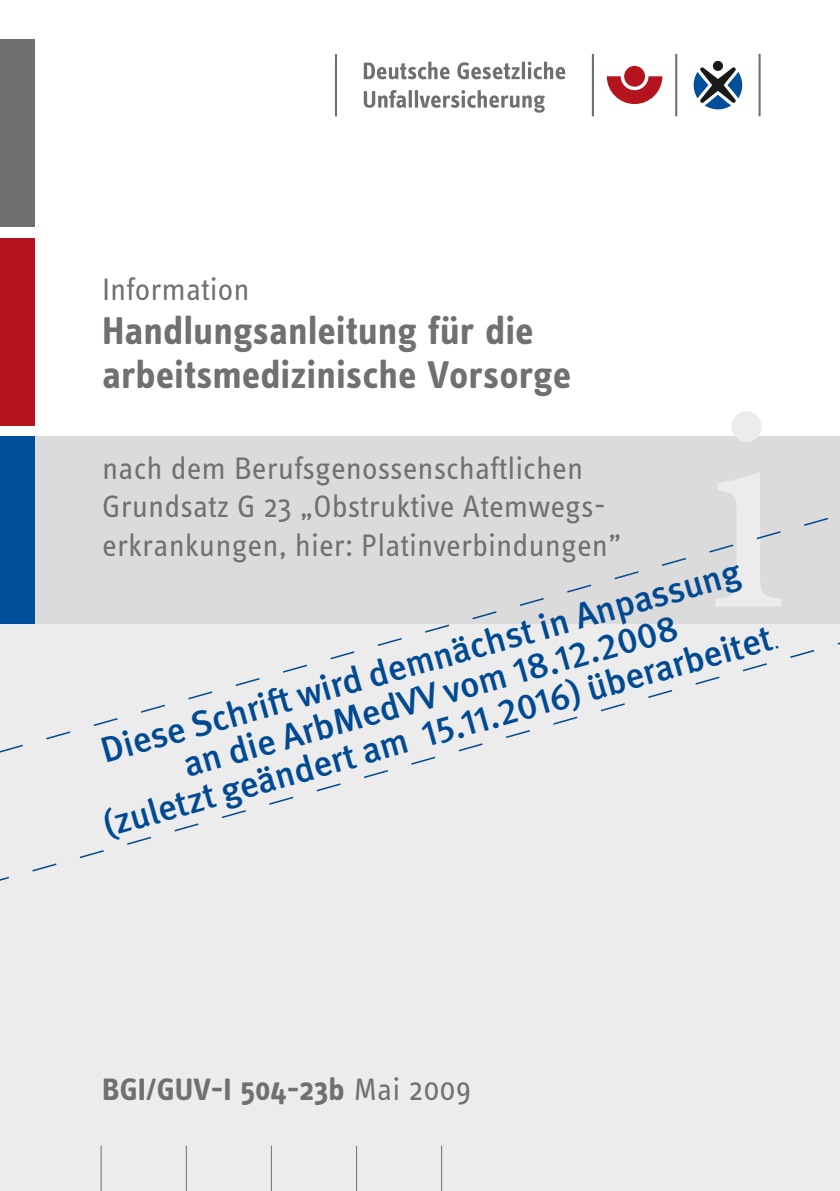
<style>
.page{position:relative;width:840px;height:1191px;background:#fff}
.page>*{position:absolute;margin:0;border:0;box-sizing:border-box;transform-origin:0 0}
.t1{font:700 40px/44px "Info OT Text";color:#71706f}
.t2{font:500 36px/36px "DGUV Meta";color:#004993;text-align:center}
.t3{font:32px/38.4px "Info OT Text";color:#71706f}
.t4{font:700 32px "Info OT Text";color:#71706f}
.s1{font-weight:400;font-size:20px}
.s2{font-weight:400}
</style>
<div class="page">
<div style="left:0;top:437px;width:839px;height:754px;background:#ececec"></div>
<hr style="left:101px;top:1145px;width:1px;height:46px;background:#71706f">
<hr style="left:186px;top:1145px;width:1px;height:46px;background:#71706f">
<hr style="left:271px;top:1145px;width:1px;height:46px;background:#71706f">
<hr style="left:356px;top:1145px;width:1px;height:46px;background:#71706f">
<hr style="left:441px;top:1145px;width:1px;height:46px;background:#71706f">
<div style="left:0;top:40px;width:34px;height:187px;background:#71706f"></div>
<div style="left:0;top:238px;width:34px;height:187px;background:#b4141d"></div>
<div style="left:0;top:437px;width:839px;height:187px;background:#dbdbdb"></div>
<svg style="left:715px;top:411px;width:66px;height:95px"></svg>
<div style="left:0;top:437px;width:34px;height:187px;background:#004f9b"></div>
<hr style="left:674px;top:54px;width:3px;height:62px;background:#71706f">
<svg style="left:363px;top:90px;width:43px;height:18px"></svg>
<hr style="left:408px;top:90px;width:3px;height:18px;background:#71706f">
<svg style="left:414px;top:90px;width:4px;height:18px"></svg>
<svg style="left:419px;top:90px;width:125px;height:23px"></svg>
<svg style="left:363px;top:62px;width:86px;height:17px"></svg>
<svg style="left:457px;top:62px;width:62px;height:17px"></svg>
<hr style="left:521px;top:62px;width:3px;height:17px;background:#71706f">
<svg style="left:527px;top:61px;width:38px;height:18px"></svg>
<div style="left:712px;top:61px;width:10px;height:10px;background:#191918;border-radius:50%"></div>
<svg style="left:693px;top:67px;width:48px;height:42px"></svg>
<hr style="left:335px;top:54px;width:2px;height:62px;background:#71706f">
<svg style="left:606px;top:76px;width:56px;height:28px"></svg>
<div style="left:623px;top:66px;width:21px;height:21px;background:#b4141d;border-radius:50%"></div>
<hr style="left:591px;top:54px;width:2px;height:62px;background:#71706f">
<hr style="left:758px;top:54px;width:2px;height:62px;background:#71706f">
<svg style="left:0;top:506px;width:839px;height:375px"></svg>
<p class="t3" style="left:102px;top:270px;width:149px">Information</p>
<p class="t1" style="left:102px;top:308px;width:470px">Handlungsanleitung für die arbeitsmedizinische Vorsorge</p>
<p class="t3" style="left:102px;top:448px;width:521px">nach dem Berufsgenossenschaftlichen<br>Grundsatz G 23 „Obstruktive Atemwegs&shy;erkrankungen, hier: Platinverbindungen”</p>
<p class="t2" style="left:80px;top:741px;width:700px;rotate:-16deg">Diese Schrift wird demnächst in Anpassung an die ArbMedVV vom 18.12.2008<br>(zuletzt geändert am 15.11.2016) überarbeitet<span class="s1">.</span></p>
<p class="t4" style="left:102px;top:1069px;width:370px">BGI/GUV-I 504-23b <span class="s2">Mai 2009</span></p>
</div>
